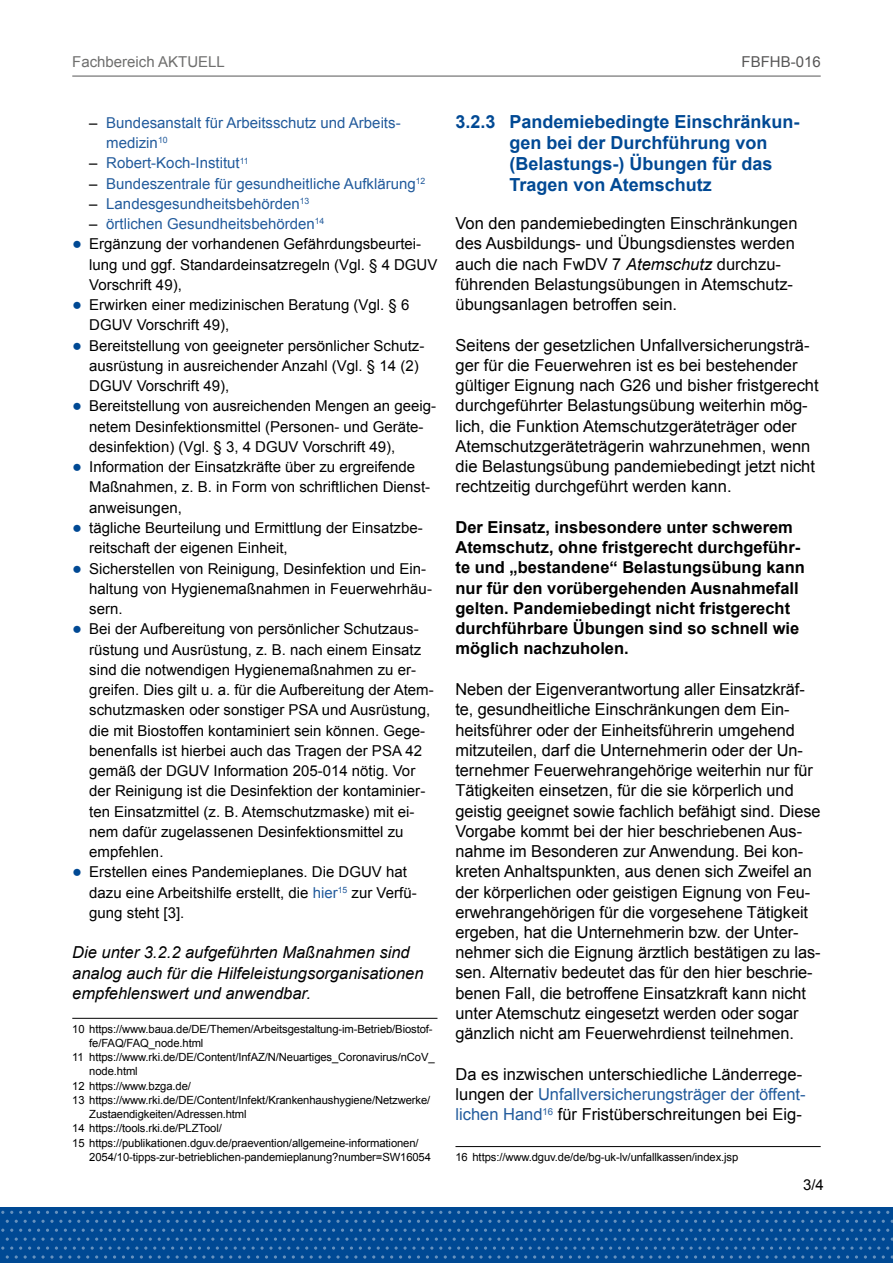
<style>
.page{position:relative;width:893px;height:1263px;background:#fff}
.page>*{position:absolute;margin:0;border:0;box-sizing:border-box;transform-origin:0 0}
.Zwischenüberschrift{font:700 18px/21px "Arial";color:#004994}
.Fließtext{font:16.5px/20.2px "Arial";letter-spacing:-.005em;color:#000}
.Fließtext-2{font:700 16.5px/20.2px "Arial";color:#000}
.Fließtext-3{font:italic 16.5px/20.2px "Arial";color:#000}
.t1{font:15px/20.2px "Arial";color:#000}
.t2{font:15px/20.2px "Arial";color:#225b9c}
.t3{font:15px "Arial";color:#6f6f6e}
.t4{font:15px "Arial";color:#575656}
.Fußnote{font:11.25px/14.2px "Arial";letter-spacing:-.01em;color:#000}
.s1{color:#000}
.s2{font-size:16.5px;color:#004994}
.s3{color:#225b9c}
.s4{font-style:italic}
</style>
<div class="page">
<div style="left:0;top:1207px;width:893px;height:56px;background:#004994"></div>
<svg style="left:243px;top:1211px;width:38px;height:3px"></svg>
<svg style="left:386px;top:1211px;width:47px;height:3px"></svg>
<svg style="left:538px;top:1211px;width:38px;height:3px"></svg>
<svg style="left:681px;top:1211px;width:38px;height:3px"></svg>
<svg style="left:824px;top:1211px;width:38px;height:3px"></svg>
<svg style="left:725px;top:1220px;width:168px;height:38px"></svg>
<svg style="left:100px;top:1211px;width:38px;height:3px"></svg>
<svg style="left:1px;top:1220px;width:723px;height:38px"></svg>
<hr style="left:72px;top:1018px;width:365px;height:1px;background:#000">
<hr style="left:455px;top:1146px;width:366px;height:1px;background:#000">
<hr style="left:72px;top:76px;width:749px;height:1px;background:#575656">
<p class="t3" style="left:72px;top:52px;width:154px">Fachbereich AKTUELL</p>
<p class="t4" style="left:741px;top:52px;width:81px">FBFHB-016</p>
<p class="t2" style="left:106px;top:113px;width:295px;text-indent:-17px"><span class="s1">–</span> Bundesanstalt für Arbeitsschutz und Arbeits&shy;medizin<sup>10</sup></p>
<p class="t2" style="left:89px;top:153px;width:161px"><span class="s1">–</span> Robert-Koch-Institut<sup>11</sup></p>
<p class="t2" style="left:89px;top:173px;width:338px"><span class="s1">–</span> Bundeszentrale für gesundheitliche Aufklärung<sup>12</sup></p>
<p class="t2" style="left:89px;top:194px;width:222px"><span class="s1">–</span> Landesgesundheitsbehörden<sup>13</sup></p>
<p class="t2" style="left:89px;top:214px;width:237px"><span class="s1">–</span> örtlichen Gesundheitsbehörden<sup>14</sup></p>
<p class="t1" style="left:89px;top:234px;width:350px;text-indent:-17px"><span class="s2">●</span> Ergänzung der vorhandenen Gefährdungsbeurtei&shy;lung und ggf. Standardeinsatzregeln (Vgl. § 4 DGUV<br>Vorschrift 49),</p>
<p class="t1" style="left:89px;top:295px;width:322px;text-indent:-17px"><span class="s2">●</span> Erwirken einer medizinischen Beratung (Vgl. § 6<br>DGUV Vorschrift 49),</p>
<p class="t1" style="left:89px;top:335px;width:337px;text-indent:-17px"><span class="s2">●</span> Bereitstellung von geeigneter persönlicher Schutz&shy;ausrüstung in ausreichender Anzahl (Vgl. § 14 (2)<br>DGUV Vorschrift 49),</p>
<p class="t1" style="left:89px;top:396px;width:348px;text-indent:-17px"><span class="s2">●</span> Bereitstellung von ausreichenden Mengen an geeig&shy;netem Desinfektionsmittel (Personen- und Geräte&shy;desinfektion) (Vgl. § 3, 4 DGUV Vorschrift 49),</p>
<p class="t1" style="left:89px;top:457px;width:342px;text-indent:-17px"><span class="s2">●</span> Information der Einsatzkräfte über zu ergreifende<br>Maßnahmen, z. B. in Form von schriftlichen Dienst&shy;anweisungen,</p>
<p class="t1" style="left:89px;top:518px;width:335px;text-indent:-17px"><span class="s2">●</span> tägliche Beurteilung und Ermittlung der Einsatzbe&shy;reitschaft der eigenen Einheit,</p>
<p class="t1" style="left:89px;top:558px;width:344px;text-indent:-17px"><span class="s2">●</span> Sicherstellen von Reinigung, Desinfektion und Ein&shy;haltung von Hygienemaßnahmen in Feuerwehrhäu&shy;sern.</p>
<p class="t1" style="left:89px;top:619px;width:346px;text-indent:-17px"><span class="s2">●</span> Bei der Aufbereitung von persönlicher Schutzaus&shy;rüstung und Ausrüstung, z. B. nach einem Einsatz sind die notwendigen Hygienemaßnahmen zu er&shy;greifen. Dies gilt u. a. für die Aufbereitung der Atem&shy;schutzmasken oder sonstiger PSA und Ausrüstung, die mit Biostoffen kontaminiert sein können. Gege&shy;benenfalls ist hierbei auch das Tragen der PSA 42 gemäß der DGUV Information 205-014 nötig. Vor der Reinigung ist die Desinfektion der kontaminier&shy;ten Einsatzmittel (z. B. Atemschutzmaske) mit ei&shy;nem dafür zugelassenen Desinfektionsmittel zu empfehlen.</p>
<p class="t1" style="left:89px;top:862px;width:329px;text-indent:-17px"><span class="s2">●</span> Erstellen eines Pandemieplanes. Die DGUV hat dazu eine Arbeitshilfe erstellt, die <span class="s3">hier</span><sup>15</sup> zur Verfü&shy;gung steht [3].</p>
<p class="Fließtext-3" style="left:72px;top:942px;width:353px">Die unter 3.2.2 aufgeführten Maßnahmen sind analog auch für die Hilfeleistungsorganisationen empfehlenswert und anwendbar.</p>
<p class="Fußnote" style="left:89px;top:1021px;width:345px;text-indent:-17px">10 https://www.baua.de/DE/Themen/Arbeitsgestaltung-im-Betrieb/Biostof&shy;fe/FAQ/FAQ_node.html</p>
<p class="Fußnote" style="left:89px;top:1050px;width:347px;text-indent:-17px">11 https://www.rki.de/DE/Content/InfAZ/N/Neuartiges_Coronavirus/nCoV_ node.html</p>
<p class="Fußnote" style="left:72px;top:1078px;width:120px">12 https://www.bzga.de/</p>
<p class="Fußnote" style="left:89px;top:1093px;width:342px;text-indent:-17px">13 https://www.rki.de/DE/Content/Infekt/Krankenhaushygiene/Netzwerke/<br>Zustaendigkeiten/Adressen.html</p>
<p class="Fußnote" style="left:72px;top:1121px;width:151px">14 https://tools.rki.de/PLZTool/</p>
<p class="Fußnote" style="left:89px;top:1135px;width:343px;text-indent:-17px">15 https://publikationen.dguv.de/praevention/allgemeine-informationen/<br>2054/10-tipps-zur-betrieblichen-pandemieplanung?number=SW16054</p>
<h2 class="Zwischenüberschrift" style="left:509px;top:112px;width:292px;text-indent:-54px">3.2.3 Pandemiebedingte Einschränkun&shy;gen bei der Durchführung von (Belastungs-) Übungen für das<br>Tragen von Atemschutz</h2>
<p class="Fließtext" style="left:455px;top:213px;width:344px">Von den pandemiebedingten Einschränkungen des Ausbildungs- und Übungsdienstes werden auch die nach FwDV 7 <span class="s4">Atemschutz</span> durchzu&shy;führenden Belastungsübungen in Atemschutz&shy;übungsanlagen betroffen sein.</p>
<p class="Fließtext" style="left:455px;top:335px;width:365px">Seitens der gesetzlichen Unfallversicherungsträ&shy;ger für die Feuerwehren ist es bei bestehender gültiger Eignung nach G26 und bisher fristgerecht durchgeführter Belastungsübung weiterhin mög&shy;lich, die Funktion Atemschutzgeräteträger oder Atemschutzgeräteträgerin wahrzunehmen, wenn die Belastungsübung pandemiebedingt jetzt nicht rechtzeitig durchgeführt werden kann.</p>
<p class="Fließtext-2" style="left:455px;top:518px;width:351px">Der Einsatz, insbesondere unter schwerem Atemschutz, ohne fristgerecht durchgeführ&shy;te und „bestandene“ Belastungsübung kann nur für den vorübergehenden Ausnahmefall gelten. Pandemiebedingt nicht fristgerecht durchführbare Übungen sind so schnell wie möglich nachzuholen.</p>
<p class="Fließtext" style="left:455px;top:679px;width:367px">Neben der Eigenverantwortung aller Einsatzkräf&shy;te, gesundheitliche Einschränkungen dem Ein&shy;heitsführer oder der Einheitsführerin umgehend mitzuteilen, darf die Unternehmerin oder der Un&shy;ternehmer Feuerwehrangehörige weiterhin nur für Tätigkeiten einsetzen, für die sie körperlich und geistig geeignet sowie fachlich befähigt sind. Diese Vorgabe kommt bei der hier beschriebenen Aus&shy;nahme im Besonderen zur Anwendung. Bei kon&shy;kreten Anhaltspunkten, aus denen sich Zweifel an der körperlichen oder geistigen Eignung von Feu&shy;erwehrangehörigen für die vorgesehene Tätigkeit ergeben, hat die Unternehmerin bzw. der Unter&shy;nehmer sich die Eignung ärztlich bestätigen zu las&shy;sen. Alternativ bedeutet das für den hier beschrie&shy;benen Fall, die betroffene Einsatzkraft kann nicht unter Atemschutz eingesetzt werden oder sogar gänzlich nicht am Feuerwehrdienst teilnehmen.</p>
<p class="Fließtext" style="left:455px;top:1064px;width:352px">Da es inzwischen unterschiedliche Länderrege&shy;lungen der <span class="s3">Unfallversicherungsträger der öffent&shy;lichen Hand</span><sup>16</sup> für Fristüberschreitungen bei Eig-</p>
<p class="Fußnote" style="left:455px;top:1150px;width:284px">16 https://www.dguv.de/de/bg-uk-lv/unfallkassen/index.jsp</p>
<p class="t1" style="left:803px;top:1175px;width:22px">3/4</p>
</div>
